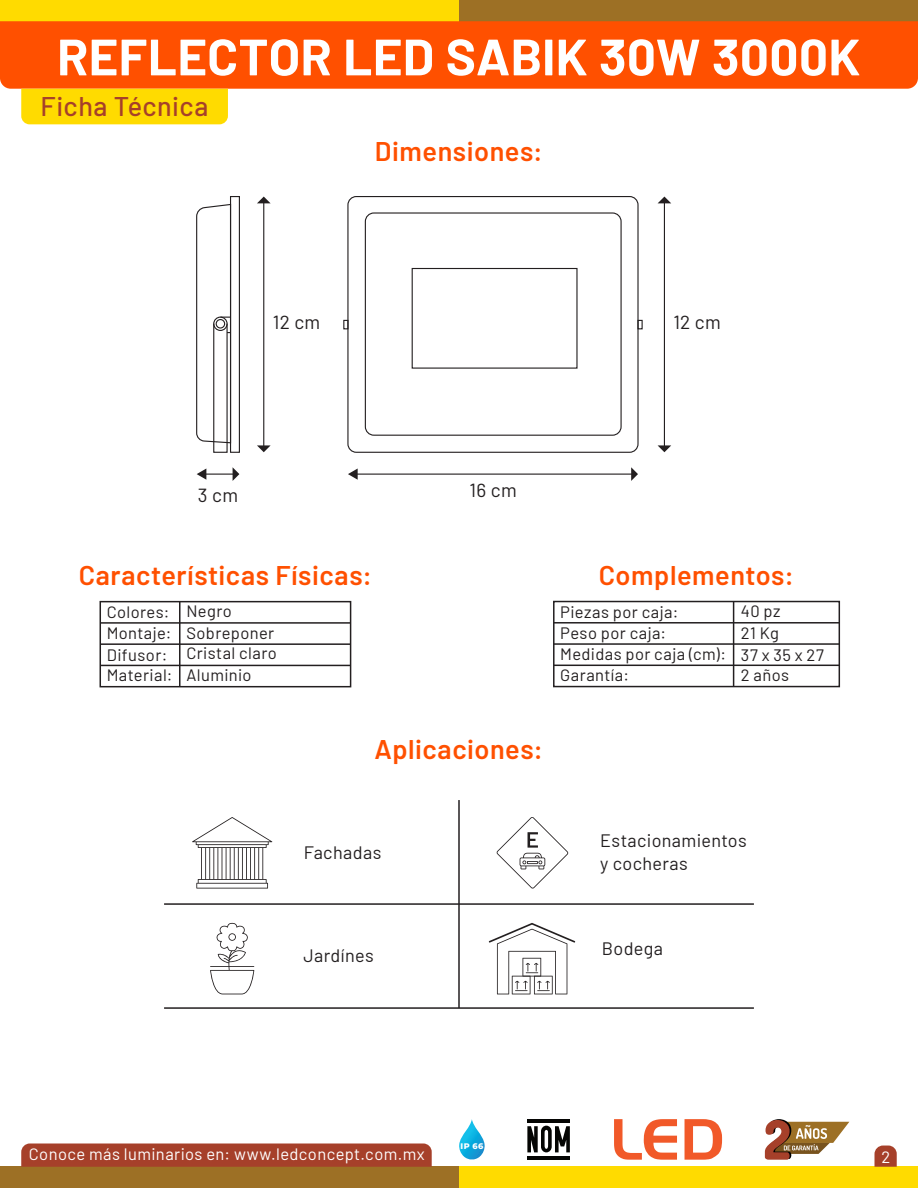
<style>
.page{position:relative;width:918px;height:1188px;background:#fff}
.page>*{position:absolute;margin:0;border:0;box-sizing:border-box;transform-origin:0 0}
.t1{font:700 51px "Barlow";letter-spacing:.005em;color:#fff}
.t2{font:600 27px "Barlow";letter-spacing:.02em;color:#ff5000}
.t3{font:500 27px "Barlow";letter-spacing:.015em;color:#a6402a}
.t4{font:19.05px "Barlow";letter-spacing:.02em;color:#231f20}
.t5{font:18px/22.5px "Barlow";letter-spacing:.02em;color:#231f20}
.t6{font:16.5px/21.3px "Barlow";letter-spacing:.025em;color:#231f20}
.t7{font:16.5px "Barlow";letter-spacing:.025em;color:#fff}
.t8{font:800 8.1px "Montserrat";color:#fff}
</style>
<div class="page">
<div style="left:459px;top:0;width:459px;height:21px;background:#9d7025"></div>
<div style="left:0;top:1167px;width:459px;height:21px;background:#9d7025"></div>
<div style="left:459px;top:1167px;width:459px;height:21px;background:#ffdb00"></div>
<div style="left:0;top:0;width:459px;height:21px;background:#ffdb00"></div>
<div style="left:0;top:21px;width:918px;height:68px;background:#ff5000"></div>
<div style="left:21px;top:89px;width:207px;height:35px;background:#ffdb00"></div>
<hr style="left:527px;top:1119px;width:43px;height:4px;background:#040503">
<hr style="left:527px;top:1156px;width:43px;height:4px;background:#040503">
<svg style="left:527px;top:1126px;width:43px;height:26px"></svg>
<svg style="left:614px;top:1119px;width:108px;height:41px"></svg>
<svg style="left:21px;top:1143px;width:411px;height:24px;background:#a8452f"></svg>
<svg style="left:874px;top:1146px;width:23px;height:21px"></svg>
<svg style="left:459px;top:1119px;width:26px;height:41px"></svg>
<hr style="left:356px;top:474px;width:276px;height:1px;background:#231f20">
<svg style="left:348px;top:468px;width:10px;height:12px"></svg>
<svg style="left:631px;top:467px;width:7px;height:14px"></svg>
<svg style="left:197px;top:467px;width:42px;height:14px"></svg>
<hr style="left:664px;top:202px;width:1px;height:244px;background:#231f20">
<svg style="left:658px;top:197px;width:13px;height:6px"></svg>
<svg style="left:658px;top:445px;width:13px;height:7px"></svg>
<hr style="left:263px;top:202px;width:1px;height:244px;background:#231f20">
<svg style="left:257px;top:197px;width:13px;height:6px"></svg>
<svg style="left:257px;top:445px;width:14px;height:7px"></svg>
<div style="left:347px;top:196px;width:292px;height:257px;border:1px solid #231f20;border-radius:8px"></div>
<div style="left:365px;top:212px;width:257px;height:224px;border:1px solid #231f20;border-radius:9px"></div>
<div style="left:412px;top:268px;width:166px;height:101px;border:1px solid #231f20"></div>
<div style="left:343px;top:320px;width:6px;height:9px;border:1px solid #231f20"></div>
<div style="left:637px;top:320px;width:6px;height:9px;border:1px solid #231f20"></div>
<div style="left:230px;top:196px;width:10px;height:257px;border:1px solid #231f20"></div>
<div style="left:213px;top:323px;width:15px;height:130px;border:1px solid #231f20"></div>
<svg style="left:196px;top:203px;width:36px;height:241px"></svg>
<hr style="left:100px;top:622px;width:251px;height:2px;background:#231f20">
<hr style="left:100px;top:643px;width:251px;height:2px;background:#231f20">
<hr style="left:100px;top:665px;width:251px;height:1px;background:#231f20">
<div style="left:100px;top:601px;width:251px;height:86px;border:2px solid #231f20"></div>
<hr style="left:179px;top:602px;width:2px;height:85px;background:#231f20">
<hr style="left:554px;top:622px;width:285px;height:2px;background:#231f20">
<hr style="left:554px;top:643px;width:285px;height:2px;background:#231f20">
<hr style="left:554px;top:665px;width:285px;height:1px;background:#231f20">
<div style="left:553px;top:601px;width:287px;height:86px;border:2px solid #231f20"></div>
<hr style="left:733px;top:601px;width:1px;height:86px;background:#231f20">
<svg style="left:489px;top:923px;width:86px;height:71px"></svg>
<hr style="left:458px;top:800px;width:2px;height:208px;background:#231f20">
<hr style="left:164px;top:903px;width:590px;height:2px;background:#231f20">
<hr style="left:164px;top:1007px;width:590px;height:2px;background:#231f20">
<svg style="left:497px;top:817px;width:71px;height:72px"></svg>
<svg style="left:192px;top:817px;width:80px;height:72px"></svg>
<svg style="left:210px;top:923px;width:44px;height:71px"></svg>
<svg style="left:765px;top:1119px;width:84px;height:41px"></svg>
<h1 class="t1" style="left:57px;top:19px;width:805px">REFLECTOR LED SABIK 30W 3000K</h1>
<h2 class="t3" style="left:40px;top:87px;width:170px">Ficha Técnica</h2>
<h2 class="t2" style="left:375px;top:131px;width:170px">Dimensiones:</h2>
<p class="t4" style="left:273px;top:308px;width:49px">12 cm</p>
<p class="t4" style="left:673px;top:308px;width:49px">12 cm</p>
<p class="t4" style="left:198px;top:481px;width:42px">3 cm</p>
<p class="t4" style="left:470px;top:476px;width:49px">16 cm</p>
<h2 class="t2" style="left:79px;top:556px;width:295px">Características Físicas:</h2>
<p class="t6" style="left:107px;top:600px;width:67px">Colores:<br>Montaje:<br>Difusor:<br>Material:</p>
<p class="t6" style="left:186px;top:599px;width:89px;line-height:21.8px">Negro<br>Sobreponer</p>
<p class="t6" style="left:186px;top:641px;width:92px;line-height:21.9px">Cristal claro<br>Aluminio</p>
<h2 class="t2" style="left:599px;top:556px;width:197px">Complementos:</h2>
<p class="t6" style="left:560px;top:600px;width:167px">Piezas por caja:<br>Peso por caja:<br>Medidas por caja (cm):<br>Garantía:</p>
<p class="t6" style="left:741px;top:600px;width:85px">40 pz<br>21 Kg<br>37 x 35 x 27<br>2 años</p>
<h2 class="t2" style="left:374px;top:730px;width:170px">Aplicaciones:</h2>
<p class="t5" style="left:304px;top:840px;width:79px">Fachadas</p>
<p class="t5" style="left:303px;top:943px;width:72px">Jardínes</p>
<p class="t5" style="left:600px;top:828px;width:148px">Estacionamientos y cocheras</p>
<p class="t5" style="left:602px;top:935px;width:63px">Bodega</p>
<p class="t7" style="left:29px;top:1142px;width:397px">Conoce más luminarios en: www.ledconcept.com.mx</p>
<p class="t8" style="left:461px;top:1140px;width:24px">IP 66</p>
<p class="t7" style="left:881px;top:1145px;width:10px">2</p>
</div>
